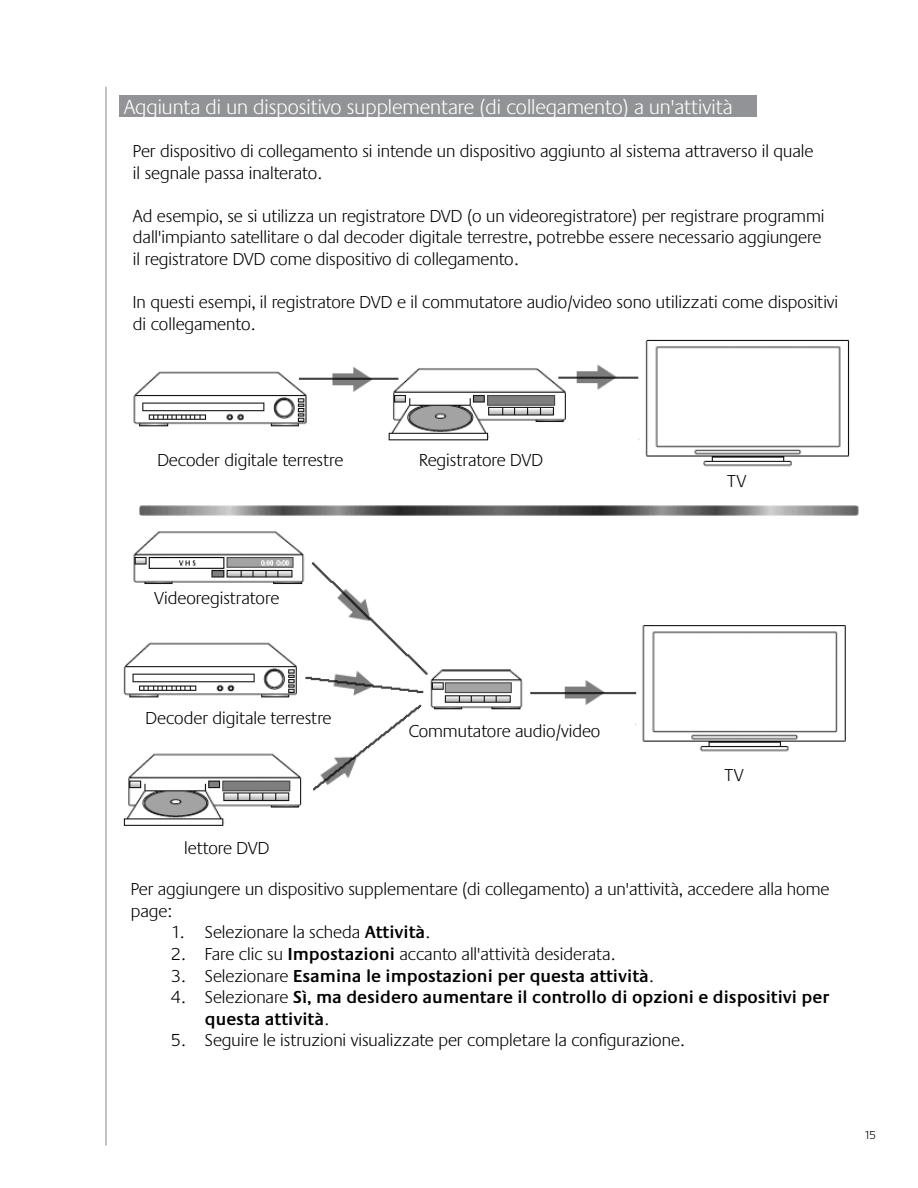
<style>
.page{position:relative;width:918px;height:1188px;background:#fff}
.page>*{position:absolute;margin:0;border:0;box-sizing:border-box;transform-origin:0 0}
.t1{font:300 21px "Praxis EF";color:#fff}
.t2{font:300 18px/21.6px "Praxis EF";color:#000}
.t3{font:600 18px/21.6px "Praxis EF";color:#000}
.t4{font:300 12px "Praxis EF";color:#000}
.s1{font-weight:600}
.s2{font-weight:300}
</style>
<div class="page">
<hr style="left:105px;top:87px;width:2px;height:1059px;background:#abadb0">
<img style="left:123px;top:339px;width:736px;height:487px">
<div style="left:119px;top:95px;width:638px;height:22px;background:#919396"></div>
<p class="t1" style="left:124px;top:96px;width:610px">Aggiunta di un dispositivo supplementare (di collegamento) a un'attività</p>
<p class="t2" style="left:133px;top:141px;width:682px">Per dispositivo di collegamento si intende un dispositivo aggiunto al sistema attraverso il quale il segnale passa inalterato.</p>
<p class="t2" style="left:133px;top:206px;width:693px">Ad esempio, se si utilizza un registratore DVD (o un videoregistratore) per registrare programmi dall'impianto satellitare o dal decoder digitale terrestre, potrebbe essere necessario aggiungere il registratore DVD come dispositivo di collegamento.</p>
<p class="t2" style="left:133px;top:292px;width:707px">In questi esempi, il registratore DVD e il commutatore audio/video sono utilizzati come dispositivi di collegamento.</p>
<p class="t2" style="left:157px;top:450px;width:188px">Decoder digitale terrestre</p>
<p class="t2" style="left:419px;top:450px;width:126px">Registratore DVD</p>
<p class="t2" style="left:727px;top:470px;width:21px">TV</p>
<p class="t2" style="left:154px;top:587px;width:127px">Videoregistratore</p>
<p class="t2" style="left:145px;top:708px;width:188px">Decoder digitale terrestre</p>
<p class="t2" style="left:184px;top:837px;width:87px">lettore DVD</p>
<p class="t2" style="left:409px;top:720px;width:193px">Commutatore audio/video</p>
<p class="t2" style="left:725px;top:764px;width:21px">TV</p>
<p class="t2" style="left:131px;top:879px;width:700px">Per aggiungere un dispositivo supplementare (di collegamento) a un'attività, accedere alla home page:</p>
<p class="t2" style="left:171px;top:922px;width:260px">1. Selezionare la scheda <span class="s1">Attività</span>.</p>
<p class="t2" style="left:171px;top:944px;width:445px">2. Fare clic su <span class="s1">Impostazioni</span> accanto all'attività desiderata.</p>
<p class="t3" style="left:171px;top:965px;width:484px"><span class="s2">3. Selezionare</span> Esamina le impostazioni per questa attività<span class="s2">.</span></p>
<p class="t3" style="left:205px;top:987px;width:626px;text-indent:-34px"><span class="s2">4. Selezionare</span> Sì, ma desidero aumentare il controllo di opzioni e dispositivi per questa attività<span class="s2">.</span></p>
<p class="t2" style="left:171px;top:1030px;width:515px">5. Seguire le istruzioni visualizzate per completare la configurazione.</p>
<p class="t4" style="left:864px;top:1129px;width:14px">15</p>
</div>
